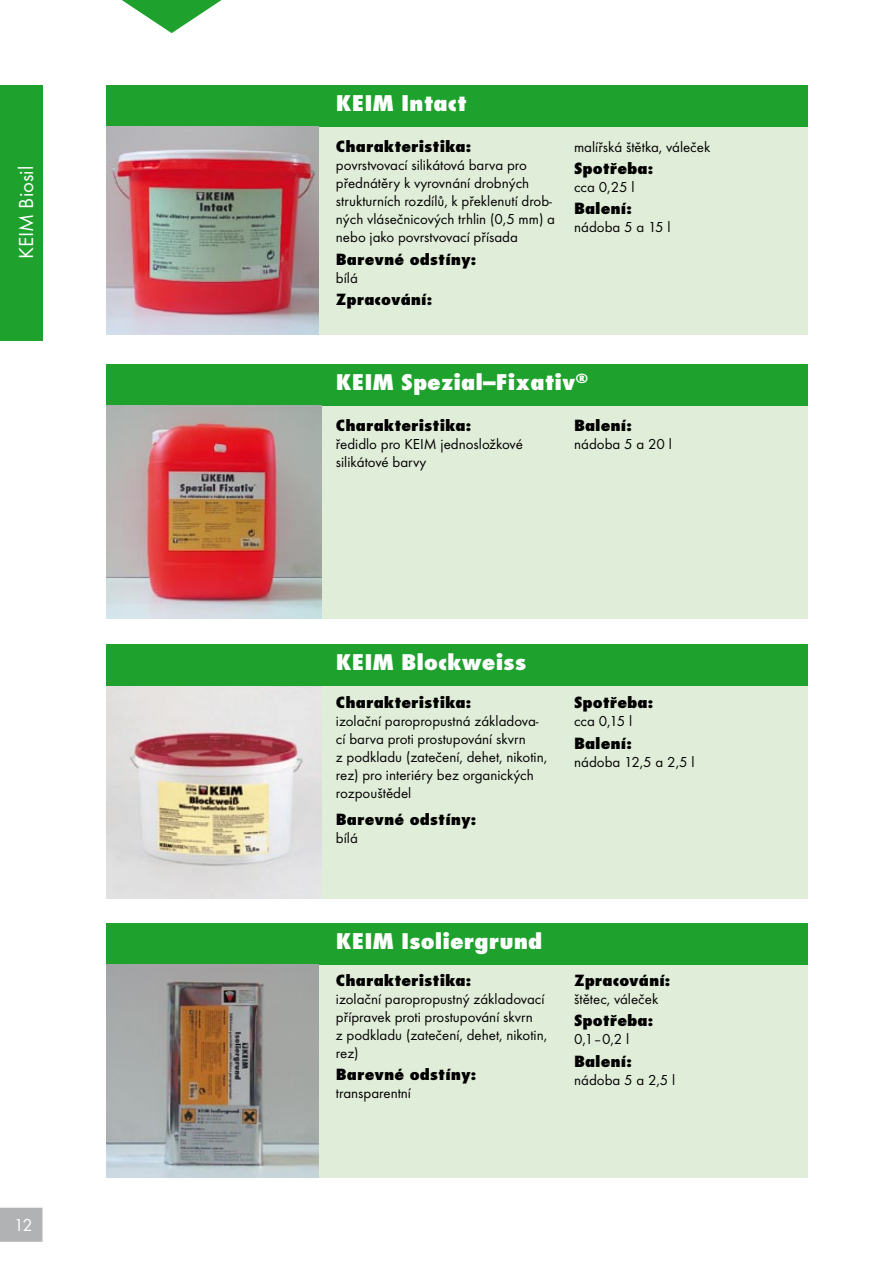
<style>
.page{position:relative;width:893px;height:1263px;background:#fff}
.page>*{position:absolute;margin:0;border:0;box-sizing:border-box;transform-origin:0 0}
.t1{font:21px "Futura Extra Bold AEE";color:#fff;scale:1.2 1}
.t2{font:21px "Futura TEE";color:#fff}
.t3{font:18px "Futura TEE";color:#fff}
.t4{font:15px/18px "Futura TEE";color:#000}
.t5{font:15px "Futura Extra Bold AEE";color:#000;scale:1.2 1}
</style>
<div class="page">
<svg style="left:0;top:1208px;width:43px;height:34px"></svg>
<div style="left:106px;top:87px;width:702px;height:248px;background:#e0edd8"></div>
<div style="left:106px;top:85px;width:702px;height:42px;background:#1fa12d"></div>
<div style="left:106px;top:646px;width:702px;height:252px;background:#e0edd8"></div>
<div style="left:106px;top:644px;width:702px;height:42px;background:#1fa12d"></div>
<div style="left:106px;top:367px;width:702px;height:252px;background:#e0edd8"></div>
<div style="left:106px;top:364px;width:702px;height:42px;background:#1fa12d"></div>
<div style="left:106px;top:925px;width:702px;height:252px;background:#e0edd8"></div>
<div style="left:106px;top:923px;width:702px;height:42px;background:#1fa12d"></div>
<div style="left:0;top:85px;width:43px;height:255px;background:#1fa12d"></div>
<svg style="left:122px;top:0;width:100px;height:33px"></svg>
<img style="left:106px;top:127px;width:213px;height:208px">
<img style="left:106px;top:405px;width:215px;height:213px">
<img style="left:106px;top:964px;width:213px;height:213px">
<img style="left:106px;top:686px;width:215px;height:212px">
<h1 class="t2" style="left:14px;top:259px;width:95px;rotate:-90deg">KEIM Biosil</h1>
<p class="t3" style="left:14px;top:1215px;width:20px">12</p>
<h1 class="t1" style="left:336px;top:89px;width:111px">KEIM Intact</h1>
<p class="t5" style="left:336px;top:137px;width:114px">Charakteristika:</p>
<p class="t4" style="left:336px;top:156px;width:221px">povrstvovací silikátová barva pro přednátěry k vyrovnání drobných strukturních rozdílů, k překlenutí drob&shy;ných vlásečnicových trhlin (0,5 mm) a nebo jako povrstvovací přísada</p>
<p class="t5" style="left:336px;top:249px;width:119px">Barevné odstíny:</p>
<p class="t4" style="left:336px;top:269px;width:23px">bílá</p>
<p class="t5" style="left:336px;top:289px;width:82px">Zpracování:</p>
<p class="t4" style="left:574px;top:137px;width:138px">malířská štětka, váleček</p>
<p class="t5" style="left:574px;top:158px;width:67px">Spotřeba:</p>
<p class="t4" style="left:574px;top:178px;width:62px">cca 0,25 l</p>
<p class="t5" style="left:574px;top:199px;width:50px">Balení:</p>
<p class="t4" style="left:574px;top:218px;width:98px">nádoba 5 a 15 l</p>
<h1 class="t1" style="left:336px;top:369px;width:211px">KEIM Spezial–Fixativ<sup>®</sup></h1>
<p class="t5" style="left:336px;top:415px;width:114px">Charakteristika:</p>
<p class="t4" style="left:336px;top:435px;width:188px">ředidlo pro KEIM jednosložkové silikátové barvy</p>
<p class="t5" style="left:574px;top:415px;width:50px">Balení:</p>
<p class="t4" style="left:574px;top:435px;width:99px">nádoba 5 a 20 l</p>
<h1 class="t1" style="left:336px;top:648px;width:160px">KEIM Blockweiss</h1>
<p class="t5" style="left:336px;top:693px;width:114px">Charakteristika:</p>
<p class="t4" style="left:336px;top:712px;width:213px">izolační paropropustná základova&shy;cí barva proti prostupování skvrn<br>z podkladu (zatečení, dehet, nikotin, rez) pro interiéry bez organických rozpouštědel</p>
<p class="t5" style="left:336px;top:809px;width:119px">Barevné odstíny:</p>
<p class="t4" style="left:336px;top:829px;width:23px">bílá</p>
<p class="t5" style="left:574px;top:693px;width:67px">Spotřeba:</p>
<p class="t4" style="left:574px;top:712px;width:60px">cca 0,15 l</p>
<p class="t5" style="left:574px;top:733px;width:50px">Balení:</p>
<p class="t4" style="left:574px;top:752px;width:122px">nádoba 12,5 a 2,5 l</p>
<h1 class="t1" style="left:336px;top:927px;width:174px">KEIM Isoliergrund</h1>
<p class="t5" style="left:336px;top:970px;width:114px">Charakteristika:</p>
<p class="t4" style="left:336px;top:990px;width:213px">izolační paropropustný základovací přípravek proti prostupování skvrn<br>z podkladu (zatečení, dehet, nikotin, rez)</p>
<p class="t5" style="left:336px;top:1065px;width:119px">Barevné odstíny:</p>
<p class="t4" style="left:336px;top:1084px;width:77px">transparentní</p>
<p class="t5" style="left:574px;top:970px;width:82px">Zpracování:</p>
<p class="t4" style="left:574px;top:990px;width:86px">štětec, váleček</p>
<p class="t5" style="left:574px;top:1011px;width:67px">Spotřeba:</p>
<p class="t4" style="left:574px;top:1030px;width:57px">0,1–0,2 l</p>
<p class="t5" style="left:574px;top:1051px;width:50px">Balení:</p>
<p class="t4" style="left:574px;top:1070px;width:103px">nádoba 5 a 2,5 l</p>
</div>
